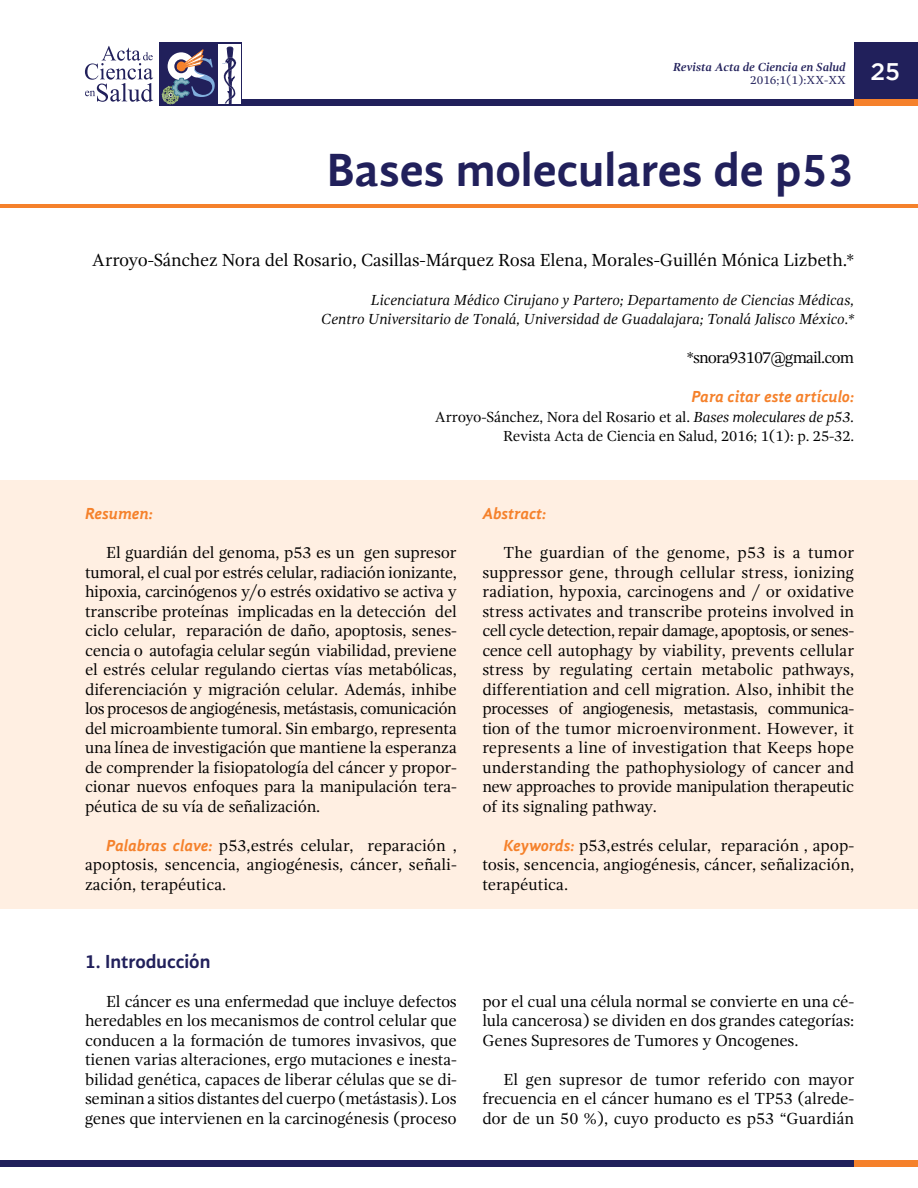
<style>
.page{position:relative;width:918px;height:1188px;background:#fff}
.page>*{position:absolute;margin:0;border:0;box-sizing:border-box;transform-origin:0 0}
.t1{font:700 48px "Gandhi Sans";color:#21205b}
.t2{font:500 24px "Gotham";color:#fff}
.t3{font:700 19.5px "Gandhi Sans";color:#21205b}
.t4{font:18px "Gandhi Serif";letter-spacing:-.01em;color:#000}
.t5{font:16.5px/19.5px "Gandhi Serif";letter-spacing:-.01em;color:#000;text-align:justify}
.t6{font:italic 700 16.5px "Gandhi Sans";color:#f5812b}
.t7{font:16.5px "Gandhi Serif";letter-spacing:-.05em;color:#000}
.t8{font:italic 15px/19.5px "Gandhi Serif";color:#000;text-align:right}
.t9{font:15px/19.5px "Gandhi Serif";letter-spacing:-.01em;color:#000;text-align:right}
.t10{font:italic 700 12px "Gandhi Serif";color:#21205b}
.t11{font:12px "Gandhi Serif";color:#21205b}
.s1{font-style:italic}
.s2{font-family:"Gandhi Sans";font-weight:700;font-style:italic;color:#f5812b}
</style>
<div class="page">
<div style="left:160px;top:42px;width:82px;height:64px;background:#21205b"></div>
<div style="left:218px;top:44px;width:22px;height:60px;background:#fff"></div>
<svg style="left:222px;top:46px;width:15px;height:58px"></svg>
<svg style="left:162px;top:49px;width:53px;height:55px"></svg>
<svg style="left:85px;top:46px;width:68px;height:56px"></svg>
<div style="left:854px;top:42px;width:64px;height:57px;background:#21205b"></div>
<div style="left:242px;top:99px;width:612px;height:7px;background:#21205b"></div>
<div style="left:854px;top:99px;width:64px;height:7px;background:#f5812b"></div>
<div style="left:0;top:1160px;width:854px;height:7px;background:#21205b"></div>
<div style="left:854px;top:1160px;width:64px;height:7px;background:#f5812b"></div>
<div style="left:0;top:480px;width:918px;height:429px;background:#ffefe2"></div>
<hr style="left:0;top:204px;width:918px;height:3px;background:#f5812b">
<p class="t10" style="left:673px;top:60px;width:174px">Revista Acta de Ciencia en Salud</p>
<p class="t11" style="left:750px;top:74px;width:97px">2016;1(1):XX-XX</p>
<h2 class="t2" style="left:870px;top:62px;width:31px">25</h2>
<h1 class="t1" style="left:327px;top:142px;width:529px">Bases moleculares de p53</h1>
<p class="t4" style="left:92px;top:250px;width:764px">Arroyo-Sánchez Nora del Rosario, Casillas-Márquez Rosa Elena, Morales-Guillén Mónica Lizbeth.*</p>
<p class="t8" style="left:321px;top:290px;width:535px">Licenciatura Médico Cirujano y Partero; Departamento de Ciencias Médicas,<br>Centro Universitario de Tonalá, Universidad de Guadalajara; Tonalá Jalisco México.*</p>
<p class="t7" style="left:687px;top:348px;width:169px">*snora93107@gmail.com</p>
<p class="t6" style="left:691px;top:387px;width:164px">Para citar este artículo:</p>
<p class="t9" style="left:435px;top:407px;width:421px">Arroyo-Sánchez, Nora del Rosario et al. <span class="s1">Bases moleculares de p53.<br></span>Revista Acta de Ciencia en Salud, 2016; 1(1): p. 25-32.</p>
<p class="t6" style="left:85px;top:504px;width:70px">Resumen:</p>
<p class="t5" style="left:85px;top:543px;width:373px;text-indent:21px">El guardián del genoma, p53 es un gen supresor tumoral, el cual por estrés celular, radiación ionizante, hipoxia, carcinógenos y/o estrés oxidativo se activa y transcribe proteínas implicadas en la detección del ciclo celular, reparación de daño, apoptosis, senes&shy;cencia o autofagia celular según viabilidad, previene el estrés celular regulando ciertas vías metabólicas, diferenciación y migración celular. Además, inhibe los procesos de angiogénesis, metástasis, comunicación del microambiente tumoral. Sin embargo, representa una línea de investigación que mantiene la esperanza de comprender la fisiopatología del cáncer y propor&shy;cionar nuevos enfoques para la manipulación tera&shy;péutica de su vía de señalización.</p>
<p class="t5" style="left:85px;top:836px;width:373px;text-indent:21px"><span class="s2">Palabras clave:</span> p53,estrés celular, reparación , apoptosis, sencencia, angiogénesis, cáncer, señali&shy;zación, terapéutica.</p>
<p class="t6" style="left:482px;top:504px;width:66px">Abstract:</p>
<p class="t5" style="left:482px;top:543px;width:373px;text-indent:21px">The guardian of the genome, p53 is a tumor suppressor gene, through cellular stress, ionizing radiation, hypoxia, carcinogens and / or oxidative stress activates and transcribe proteins involved in cell cycle detection, repair damage, apoptosis, or senes&shy;cence cell autophagy by viability, prevents cellular stress by regulating certain metabolic pathways, differentiation and cell migration. Also, inhibit the processes of angiogenesis, metastasis, communica&shy;tion of the tumor microenvironment. However, it represents a line of investigation that Keeps hope understanding the pathophysiology of cancer and new approaches to provide manipulation therapeutic of its signaling pathway.</p>
<p class="t5" style="left:482px;top:836px;width:373px;text-indent:21px"><span class="s2">Keywords:</span> p53,estrés celular, reparación , apop&shy;tosis, sencencia, angiogénesis, cáncer, señalización, terapéutica.</p>
<p class="t3" style="left:85px;top:950px;width:127px">1. Introducción</p>
<p class="t5" style="left:85px;top:992px;width:373px;text-indent:21px">El cáncer es una enfermedad que incluye defectos heredables en los mecanismos de control celular que conducen a la formación de tumores invasivos, que tienen varias alteraciones, ergo mutaciones e inesta&shy;bilidad genética, capaces de liberar células que se di&shy;seminan a sitios distantes del cuerpo (metástasis). Los genes que intervienen en la carcinogénesis (proceso</p>
<p class="t5" style="left:482px;top:992px;width:373px">por el cual una célula normal se convierte en una cé&shy;lula cancerosa) se dividen en dos grandes categorías:<br>Genes Supresores de Tumores y Oncogenes.</p>
<p class="t5" style="left:482px;top:1070px;width:373px;text-indent:21px">El gen supresor de tumor referido con mayor frecuencia en el cáncer humano es el TP53 (alrede&shy;dor de un 50 %), cuyo producto es p53 “Guardián</p>
</div>
